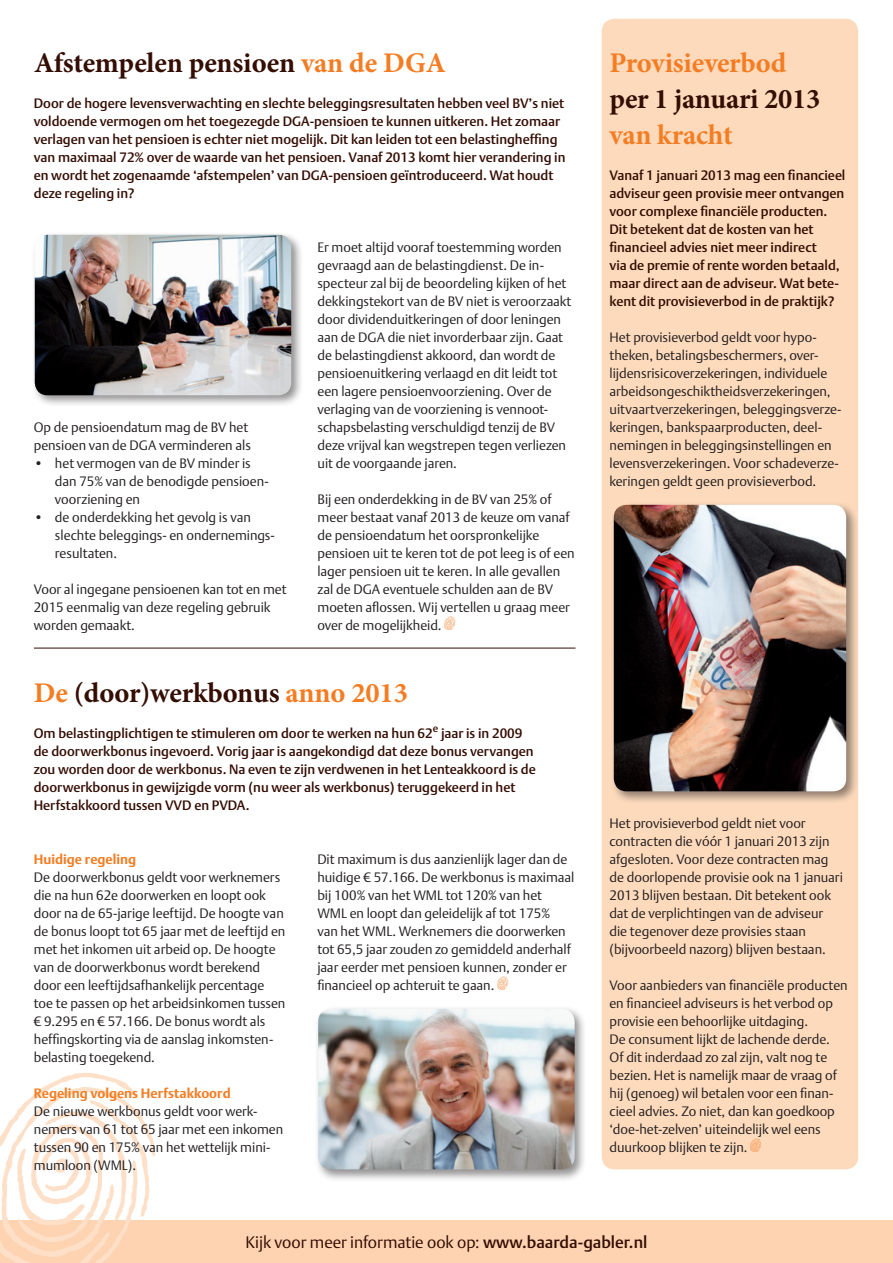
<style>
.page{position:relative;width:893px;height:1263px;background:#fff}
.page>*{position:absolute;margin:0;border:0;box-sizing:border-box;transform-origin:0 0}
.t1{font:700 28.5px "Minion Pro";letter-spacing:-.01em;color:#340d03}
.t2{font:700 28.5px "Minion Pro";letter-spacing:-.01em;color:#f47d23}
.t3{font:300 16.5px "DTL Argo T";color:#340d03}
.t4{font:300 13.5px/18px "DTL Argo T";color:#231f20}
.t5{font:500 13.5px/18px "DTL Argo T";color:#340d03}
.t6{font:700 13.5px "DTL Argo T";color:#f47d23}
.s1{color:#f47d23}
.s2{font-weight:500}
</style>
<div class="page">
<div style="left:0;top:1220px;width:893px;height:43px;background:#fdd3b1"></div>
<svg style="left:0;top:1073px;width:155px;height:190px"></svg>
<div style="left:602px;top:19px;width:256px;height:1150px;background:#fddabc;border-radius:13px"></div>
<svg style="left:750px;top:1139px;width:11px;height:13px"></svg>
<svg style="left:444px;top:617px;width:11px;height:13px"></svg>
<svg style="left:497px;top:977px;width:11px;height:13px"></svg>
<hr style="left:34px;top:648px;width:541px;height:1px;background:#340d03">
<div style="left:314px;top:1005px;width:273px;height:177px;background:#231f20;opacity:.5"></div>
<img style="left:318px;top:1009px;width:257px;height:160px">
<div style="left:610px;top:501px;width:249px;height:303px;background:#231f20;opacity:.5"></div>
<img style="left:614px;top:505px;width:232px;height:286px">
<div style="left:31px;top:231px;width:273px;height:177px;background:#231f20;opacity:.5"></div>
<img style="left:35px;top:235px;width:256px;height:160px">
<h1 class="t1" style="left:34px;top:43px;width:413px">Afstempelen pensioen <span class="s1">van de DGA</span></h1>
<h1 class="t2" style="left:609px;top:43px;width:178px">Provisieverbod</h1>
<h1 class="t1" style="left:609px;top:79px;width:212px">per 1 januari 2013</h1>
<h1 class="t2" style="left:609px;top:115px;width:125px">van kracht</h1>
<p class="t5" style="left:609px;top:166px;width:237px">Vanaf 1 januari 2013 mag een financieel adviseur geen provisie meer ontvangen voor complexe financiële producten.<br>Dit betekent dat de kosten van het financieel advies niet meer indirect<br>via de premie of rente worden betaald, maar direct aan de adviseur. Wat bete&shy;kent dit provisieverbod in de praktijk?</p>
<p class="t4" style="left:609px;top:328px;width:234px">Het provisieverbod geldt voor hypo&shy;theken, betalingsbeschermers, over&shy;lijdensrisicoverzekeringen, individuele arbeidsongeschiktheidsverzekeringen, uitvaartverzekeringen, beleggingsverze&shy;keringen, bankspaarproducten, deel&shy;nemingen in beleggingsinstellingen en levensverzekeringen. Voor schadeverze&shy;keringen geldt geen provisieverbod.</p>
<p class="t5" style="left:34px;top:94px;width:533px">Door de hogere levensverwachting en slechte beleggingsresultaten hebben veel BV’s niet voldoende vermogen om het toegezegde DGA-pensioen te kunnen uitkeren. Het zomaar verlagen van het pensioen is echter niet mogelijk. Dit kan leiden tot een belastingheffing van maximaal 72% over de waarde van het pensioen. Vanaf 2013 komt hier verandering in en wordt het zogenaamde ‘afstempelen’ van DGA-pensioen geïntroduceerd. Wat houdt deze regeling in?</p>
<p class="t4" style="left:317px;top:238px;width:256px">Er moet altijd vooraf toestemming worden gevraagd aan de belastingdienst. De in&shy;specteur zal bij de beoordeling kijken of het dekkingstekort van de BV niet is veroorzaakt door dividenduitkeringen of door leningen aan de DGA die niet invorderbaar zijn. Gaat de belastingdienst akkoord, dan wordt de pensioenuitkering verlaagd en dit leidt tot een lagere pensioenvoorziening. Over de verlaging van de voorziening is vennoot&shy;schapsbelasting verschuldigd tenzij de BV deze vrijval kan wegstrepen tegen verliezen uit de voorgaande jaren.</p>
<p class="t4" style="left:317px;top:490px;width:259px">Bij een onderdekking in de BV van 25% of meer bestaat vanaf 2013 de keuze om vanaf de pensioendatum het oorspronkelijke pensioen uit te keren tot de pot leeg is of een lager pensioen uit te keren. In alle gevallen zal de DGA eventuele schulden aan de BV moeten aflossen. Wij vertellen u graag meer over de mogelijkheid.</p>
<p class="t4" style="left:34px;top:418px;width:219px">Op de pensioendatum mag de BV het pensioen van de DGA verminderen als</p>
<p class="t4" style="left:55px;top:454px;width:215px;text-indent:-21px">• het vermogen van de BV minder is dan 75% van de benodigde pensioen&shy;voorziening en</p>
<p class="t4" style="left:55px;top:508px;width:221px;text-indent:-21px">• de onderdekking het gevolg is van slechte beleggings- en ondernemings&shy;resultaten.</p>
<p class="t4" style="left:34px;top:580px;width:254px">Voor al ingegane pensioenen kan tot en met<br>2015 eenmalig van deze regeling gebruik worden gemaakt.</p>
<h1 class="t1" style="left:34px;top:673px;width:376px"><span class="s1">De</span> (door)werkbonus <span class="s1">anno 2013</span></h1>
<p class="t5" style="left:34px;top:724px;width:504px">Om belastingplichtigen te stimuleren om door te werken na hun 62<sup>e</sup> jaar is in 2009 de doorwerkbonus ingevoerd. Vorig jaar is aangekondigd dat deze bonus vervangen zou worden door de werkbonus. Na even te zijn verdwenen in het Lenteakkoord is de doorwerkbonus in gewijzigde vorm (nu weer als werkbonus) teruggekeerd in het Herfstakkoord tussen VVD en PVDA.</p>
<p class="t6" style="left:34px;top:851px;width:104px">Huidige regeling</p>
<p class="t4" style="left:34px;top:868px;width:253px">De doorwerkbonus geldt voor werknemers die na hun 62e doorwerken en loopt ook door na de 65-jarige leeftijd. De hoogte van de bonus loopt tot 65 jaar met de leeftijd en met het inkomen uit arbeid op. De hoogte van de doorwerkbonus wordt berekend door een leeftijdsafhankelijk percentage toe te passen op het arbeidsinkomen tussen € 9.295 en € 57.166. De bonus wordt als heffingskorting via de aanslag inkomsten&shy;belasting toegekend.</p>
<p class="t6" style="left:34px;top:1085px;width:198px">Regeling volgens Herfstakkoord</p>
<p class="t4" style="left:34px;top:1102px;width:251px">De nieuwe werkbonus geldt voor werk&shy;nemers van 61 tot 65 jaar met een inkomen tussen 90 en 175% van het wettelijk mini&shy;mumloon (WML).</p>
<p class="t4" style="left:317px;top:850px;width:258px">Dit maximum is dus aanzienlijk lager dan de huidige € 57.166. De werkbonus is maximaal bij 100% van het WML tot 120% van het WML en loopt dan geleidelijk af tot 175%<br>van het WML. Werknemers die doorwerken tot 65,5 jaar zouden zo gemiddeld anderhalf jaar eerder met pensioen kunnen, zonder er financieel op achteruit te gaan.</p>
<p class="t4" style="left:609px;top:814px;width:235px">Het provisieverbod geldt niet voor contracten die vóór 1 januari 2013 zijn afgesloten. Voor deze contracten mag de doorlopende provisie ook na 1 januari 2013 blijven bestaan. Dit betekent ook dat de verplichtingen van de adviseur die tegenover deze provisies staan (bijvoorbeeld nazorg) blijven bestaan.</p>
<p class="t4" style="left:609px;top:976px;width:240px">Voor aanbieders van financiële producten en financieel adviseurs is het verbod op provisie een behoorlijke uitdaging.<br>De consument lijkt de lachende derde.<br>Of dit inderdaad zo zal zijn, valt nog te bezien. Het is namelijk maar de vraag of hij (genoeg) wil betalen voor een finan&shy;cieel advies. Zo niet, dan kan goedkoop ‘doe-het-zelven’ uiteindelijk wel eens duurkoop blijken te zijn.</p>
<p class="t3" style="left:246px;top:1232px;width:403px">Kijk voor meer informatie ook op: <span class="s2">www.baarda-gabler.nl</span></p>
</div>
